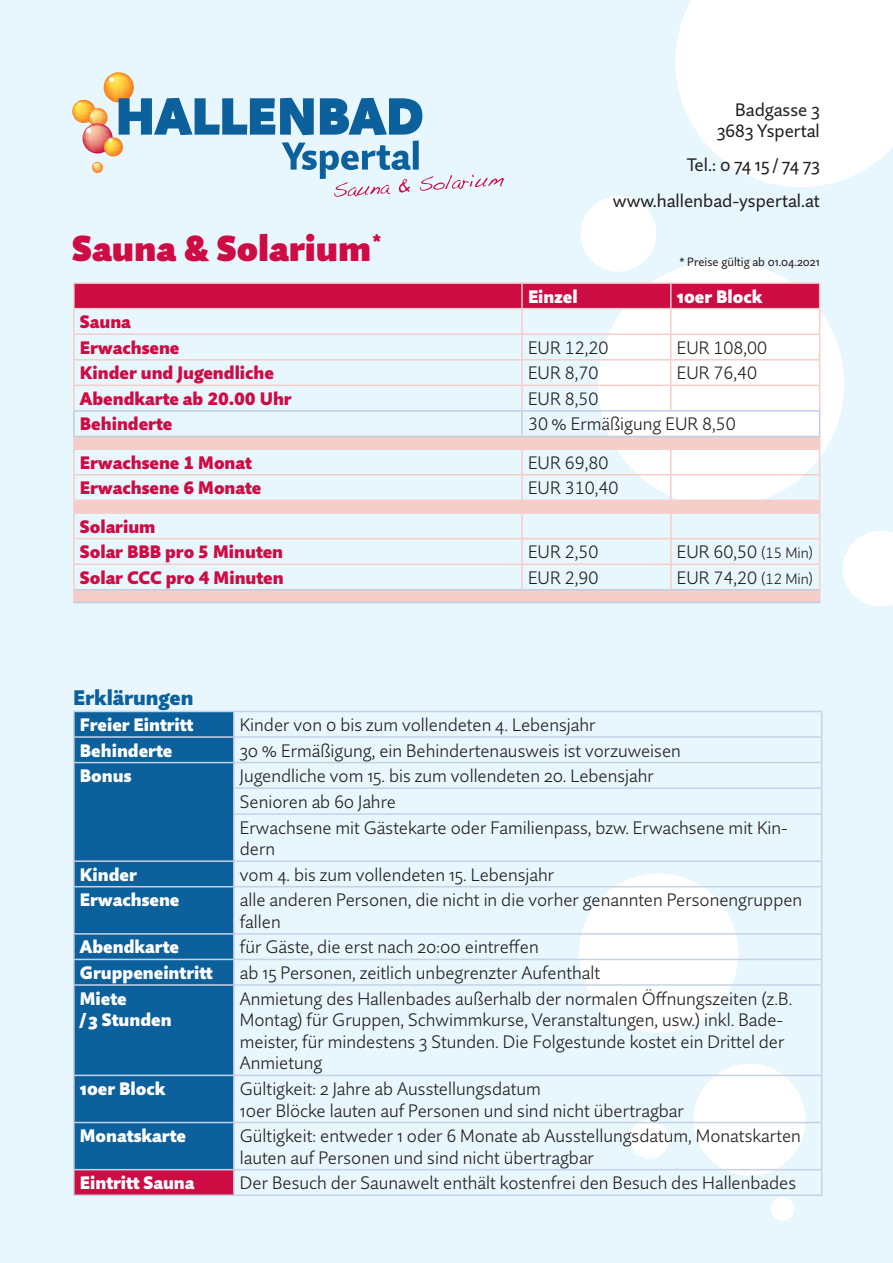
<style>
.page{position:relative;width:893px;height:1263px;background:#e8f6fd}
.page>*{position:absolute;margin:0;border:0;box-sizing:border-box;transform-origin:0 0}
.t1{font:900 36px "Quire Sans Pro";color:#cd0c44}
.t2{font:900 21px "Quire Sans Pro";color:#0c619d}
.t3{font:300 18px/21.6px "Quire Sans Pro";color:#231f20}
.t4{font:900 18px/25.5px "Quire Sans Pro";color:#cd0c44}
.t5{font:900 18px/21.6px "Quire Sans Pro";color:#fff}
.t6{font:18px/21px "Quire Sans Pro";color:#231f20;text-align:right}
.t7{font:12px "Quire Sans Pro";color:#231f20}
.s1{font-size:15px}
</style>
<div class="page">
<div style="left:598px;top:261px;width:246px;height:246px;background:#fff;border-radius:50%"></div>
<div style="left:581px;top:196px;width:75px;height:76px;background:#fff;border-radius:50%"></div>
<svg style="left:843px;top:531px;width:50px;height:75px"></svg>
<div style="left:579px;top:873px;width:159px;height:160px;background:#fff;border-radius:50%"></div>
<div style="left:693px;top:1064px;width:113px;height:112px;background:#fff;border-radius:50%"></div>
<div style="left:630px;top:1119px;width:39px;height:40px;background:#fff;border-radius:50%"></div>
<div style="left:771px;top:1197px;width:23px;height:24px;background:#fff;border-radius:50%"></div>
<svg style="left:675px;top:0;width:218px;height:187px;background:#fcfdfe"></svg>
<svg style="left:72px;top:72px;width:432px;height:125px"></svg>
<hr style="left:73px;top:282px;width:449px;height:2px;background:#f4cec8">
<hr style="left:522px;top:282px;width:149px;height:2px;background:#f4cec8">
<hr style="left:671px;top:282px;width:149px;height:2px;background:#f4cec8">
<svg style="left:73px;top:283px;width:747px;height:319px"></svg>
<hr style="left:73px;top:436px;width:449px;height:1px;background:#c2cde4">
<hr style="left:522px;top:436px;width:149px;height:1px;background:#c2cde4">
<hr style="left:671px;top:436px;width:149px;height:1px;background:#c2cde4">
<hr style="left:75px;top:589px;width:447px;height:1px;background:#c2cde4">
<hr style="left:522px;top:589px;width:149px;height:1px;background:#c2cde4">
<hr style="left:671px;top:589px;width:148px;height:1px;background:#c2cde4">
<hr style="left:73px;top:602px;width:449px;height:1px;background:#c2cde4">
<hr style="left:522px;top:602px;width:149px;height:1px;background:#c2cde4">
<hr style="left:671px;top:602px;width:149px;height:1px;background:#c2cde4">
<div style="left:75px;top:712px;width:158px;height:457px;background:#0c619d"></div>
<div style="left:74px;top:1170px;width:160px;height:25px;background:#cd0c44"></div>
<hr style="left:73px;top:711px;width:161px;height:1px;background:#c7d1e6">
<hr style="left:73px;top:712px;width:2px;height:24px;background:#c7d1e6">
<hr style="left:234px;top:711px;width:588px;height:1px;background:#c7d1e6">
<hr style="left:233px;top:712px;width:2px;height:24px;background:#c7d1e6">
<hr style="left:73px;top:736px;width:161px;height:2px;background:#c7d1e6">
<hr style="left:73px;top:738px;width:2px;height:24px;background:#c7d1e6">
<hr style="left:234px;top:736px;width:588px;height:2px;background:#c7d1e6">
<hr style="left:233px;top:738px;width:2px;height:24px;background:#c7d1e6">
<hr style="left:73px;top:762px;width:161px;height:1px;background:#c7d1e6">
<hr style="left:73px;top:763px;width:2px;height:25px;background:#c7d1e6">
<hr style="left:234px;top:762px;width:588px;height:1px;background:#c7d1e6">
<hr style="left:233px;top:763px;width:2px;height:24px;background:#c7d1e6">
<hr style="left:73px;top:788px;width:2px;height:26px;background:#c7d1e6">
<hr style="left:233px;top:787px;width:589px;height:2px;background:#c7d1e6">
<hr style="left:233px;top:789px;width:2px;height:24px;background:#c7d1e6">
<svg style="left:821px;top:712px;width:1px;height:101px"></svg>
<hr style="left:73px;top:814px;width:2px;height:46px;background:#c7d1e6">
<hr style="left:233px;top:813px;width:589px;height:2px;background:#c7d1e6">
<hr style="left:233px;top:815px;width:2px;height:45px;background:#c7d1e6">
<hr style="left:821px;top:815px;width:1px;height:45px;background:#c7d1e6">
<hr style="left:73px;top:860px;width:161px;height:2px;background:#c7d1e6">
<hr style="left:73px;top:862px;width:2px;height:24px;background:#c7d1e6">
<hr style="left:234px;top:860px;width:588px;height:2px;background:#c7d1e6">
<hr style="left:233px;top:862px;width:2px;height:24px;background:#c7d1e6">
<svg style="left:821px;top:862px;width:1px;height:24px"></svg>
<hr style="left:73px;top:886px;width:161px;height:1px;background:#c7d1e6">
<hr style="left:73px;top:887px;width:2px;height:46px;background:#c7d1e6">
<hr style="left:234px;top:886px;width:588px;height:1px;background:#c7d1e6">
<hr style="left:233px;top:887px;width:2px;height:46px;background:#c7d1e6">
<hr style="left:821px;top:887px;width:1px;height:46px;background:#c7d1e6">
<hr style="left:73px;top:933px;width:161px;height:2px;background:#c7d1e6">
<hr style="left:73px;top:935px;width:2px;height:24px;background:#c7d1e6">
<hr style="left:234px;top:933px;width:588px;height:2px;background:#c7d1e6">
<hr style="left:233px;top:935px;width:2px;height:24px;background:#c7d1e6">
<hr style="left:73px;top:959px;width:161px;height:1px;background:#c7d1e6">
<hr style="left:73px;top:960px;width:2px;height:24px;background:#c7d1e6">
<hr style="left:234px;top:959px;width:588px;height:1px;background:#c7d1e6">
<hr style="left:233px;top:960px;width:2px;height:24px;background:#c7d1e6">
<svg style="left:821px;top:935px;width:1px;height:49px"></svg>
<hr style="left:73px;top:984px;width:161px;height:2px;background:#c7d1e6">
<hr style="left:73px;top:986px;width:2px;height:88px;background:#c7d1e6">
<hr style="left:234px;top:984px;width:588px;height:2px;background:#c7d1e6">
<hr style="left:233px;top:986px;width:2px;height:88px;background:#c7d1e6">
<hr style="left:821px;top:986px;width:1px;height:88px;background:#c7d1e6">
<hr style="left:73px;top:1074px;width:161px;height:2px;background:#c7d1e6">
<hr style="left:73px;top:1076px;width:2px;height:46px;background:#c7d1e6">
<hr style="left:234px;top:1074px;width:588px;height:2px;background:#c7d1e6">
<hr style="left:233px;top:1076px;width:2px;height:46px;background:#c7d1e6">
<hr style="left:821px;top:1076px;width:1px;height:46px;background:#c7d1e6">
<hr style="left:73px;top:1122px;width:161px;height:1px;background:#c7d1e6">
<hr style="left:73px;top:1123px;width:2px;height:46px;background:#c7d1e6">
<hr style="left:234px;top:1122px;width:588px;height:1px;background:#c7d1e6">
<hr style="left:233px;top:1123px;width:2px;height:46px;background:#c7d1e6">
<hr style="left:821px;top:1123px;width:1px;height:46px;background:#c7d1e6">
<hr style="left:73px;top:1169px;width:161px;height:1px;background:#c7d1e6">
<hr style="left:73px;top:1170px;width:2px;height:24px;background:#c7d1e6">
<hr style="left:234px;top:1169px;width:588px;height:1px;background:#c7d1e6">
<hr style="left:233px;top:1170px;width:2px;height:24px;background:#c7d1e6">
<svg style="left:821px;top:1170px;width:1px;height:24px"></svg>
<hr style="left:73px;top:1194px;width:161px;height:2px;background:#c7d1e6">
<hr style="left:234px;top:1194px;width:588px;height:2px;background:#c7d1e6">
<h1 class="t1" style="left:72px;top:225px;width:310px">Sauna &amp; Solarium<sup>*</sup></h1>
<p class="t4" style="left:80px;top:309px;width:101px">Sauna<br>Erwachsene</p>
<p class="t6" style="left:717px;top:99px;width:104px">Badgasse 3<br>3683 Yspertal</p>
<p class="t6" style="left:613px;top:147px;width:208px;line-height:36px">Tel.: 0 74 15 / 74 73 www.hallenbad-yspertal.at</p>
<p class="t7" style="left:680px;top:255px;width:141px">* Preise gültig ab 01.04.2021</p>
<p class="t5" style="left:528px;top:285px;width:51px">Einzel</p>
<p class="t5" style="left:677px;top:285px;width:87px">10er Block</p>
<p class="t3" style="left:528px;top:336px;width:82px">EUR 12,20</p>
<p class="t3" style="left:677px;top:336px;width:92px">EUR 108,00</p>
<p class="t4" style="left:80px;top:360px;width:196px">Kinder und Jugendliche</p>
<p class="t3" style="left:528px;top:362px;width:72px">EUR 8,70</p>
<p class="t3" style="left:677px;top:362px;width:82px">EUR 76,40</p>
<p class="t4" style="left:80px;top:385px;width:213px">Abendkarte ab 20.00 Uhr</p>
<p class="t3" style="left:528px;top:388px;width:72px">EUR 8,50</p>
<p class="t4" style="left:80px;top:411px;width:94px">Behinderte</p>
<p class="t3" style="left:528px;top:413px;width:209px">30 % Ermäßigung EUR 8,50</p>
<p class="t4" style="left:80px;top:449px;width:174px">Erwachsene 1 Monat</p>
<p class="t3" style="left:528px;top:451px;width:82px">EUR 69,80</p>
<p class="t4" style="left:80px;top:475px;width:183px">Erwachsene 6 Monate</p>
<p class="t3" style="left:528px;top:477px;width:92px">EUR 310,40</p>
<p class="t4" style="left:80px;top:513px;width:205px">Solarium<br>Solar BBB pro 5 Minuten</p>
<p class="t3" style="left:528px;top:541px;width:72px">EUR 2,50</p>
<p class="t3" style="left:677px;top:541px;width:138px">EUR 60,50 <span class="s1">(15 Min)</span></p>
<p class="t4" style="left:80px;top:564px;width:205px">Solar CCC pro 4 Minuten</p>
<p class="t3" style="left:528px;top:566px;width:72px">EUR 2,90</p>
<p class="t3" style="left:677px;top:566px;width:138px">EUR 74,20 <span class="s1">(12 Min)</span></p>
<p class="t2" style="left:73px;top:684px;width:122px">Erklärungen</p>
<p class="t5" style="left:80px;top:713px;width:115px">Freier Eintritt</p>
<p class="t3" style="left:240px;top:714px;width:357px">Kinder von 0 bis zum vollendeten 4. Lebensjahr</p>
<p class="t5" style="left:80px;top:739px;width:94px">Behinderte</p>
<p class="t3" style="left:240px;top:739px;width:443px">30 % Ermäßigung, ein Behindertenausweis ist vorzuweisen</p>
<p class="t5" style="left:80px;top:765px;width:53px">Bonus</p>
<p class="t3" style="left:240px;top:763px;width:549px;line-height:25.7px">Jugendliche vom 15. bis zum vollendeten 20. Lebensjahr<br>Senioren ab 60 Jahre<br>Erwachsene mit Gästekarte oder Familienpass, bzw. Erwachsene mit Kin-</p>
<p class="t3" style="left:240px;top:838px;width:37px">dern</p>
<p class="t5" style="left:80px;top:863px;width:58px">Kinder</p>
<p class="t3" style="left:240px;top:863px;width:316px">vom 4. bis zum vollendeten 15. Lebensjahr</p>
<p class="t5" style="left:80px;top:889px;width:101px">Erwachsene</p>
<p class="t3" style="left:240px;top:889px;width:564px">alle anderen Personen, die nicht in die vorher genannten Personengruppen fallen</p>
<p class="t5" style="left:80px;top:936px;width:101px">Abendkarte</p>
<p class="t3" style="left:240px;top:936px;width:300px">für Gäste, die erst nach 20:00 eintreffen</p>
<p class="t5" style="left:80px;top:961px;width:134px">Gruppeneintritt</p>
<p class="t3" style="left:240px;top:962px;width:362px">ab 15 Personen, zeitlich unbegrenzter Aufenthalt</p>
<p class="t5" style="left:80px;top:987px;width:93px">Miete<br>/ 3 Stunden</p>
<p class="t3" style="left:240px;top:987px;width:554px">Anmietung des Hallenbades außerhalb der normalen Öffnungszeiten (z.B.<br>Montag) für Gruppen, Schwimmkurse, Veranstaltungen, usw.) inkl. Bade&shy;meister, für mindestens 3 Stunden. Die Folgestunde kostet ein Drittel der Anmietung</p>
<p class="t5" style="left:80px;top:1077px;width:87px">10er Block</p>
<p class="t3" style="left:240px;top:1078px;width:446px">Gültigkeit: 2 Jahre ab Ausstellungsdatum<br>10er Blöcke lauten auf Personen und sind nicht übertragbar</p>
<p class="t5" style="left:80px;top:1125px;width:108px">Monatskarte</p>
<p class="t3" style="left:240px;top:1125px;width:562px">Gültigkeit: entweder 1 oder 6 Monate ab Ausstellungsdatum, Monatskarten lauten auf Personen und sind nicht übertragbar</p>
<p class="t5" style="left:80px;top:1172px;width:116px">Eintritt Sauna</p>
<p class="t3" style="left:240px;top:1172px;width:558px">Der Besuch der Saunawelt enthält kostenfrei den Besuch des Hallenbades</p>
</div>
